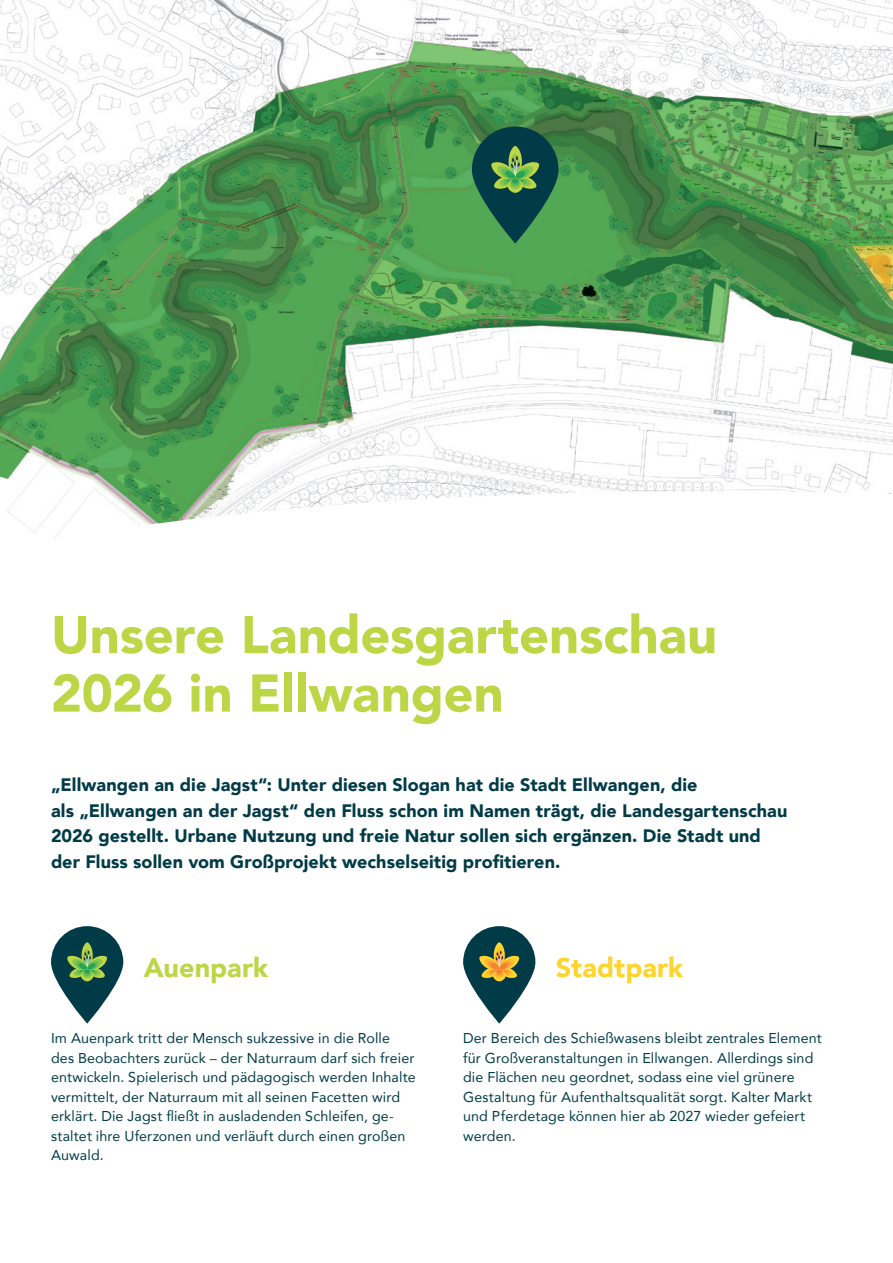
<style>
.page{position:relative;width:893px;height:1263px;background:#fff}
.page>*{position:absolute;margin:0;border:0;box-sizing:border-box;transform-origin:0 0}
.t1{font:900 52.5px/58.5px "Avenir";color:#bcd646}
.t2{font:900 27px "Avenir";letter-spacing:.005em;color:#ffd42c}
.t3{font:900 27px "Avenir";color:#bcd646}
.t4{font:900 18px/25.5px "Avenir";letter-spacing:.005em;color:#013b47}
.t5{font:14.25px/19.5px "Avenir";letter-spacing:.01em;color:#013b47}
</style>
<div class="page">
<img style="left:0;top:0;width:893px;height:478px">
<svg style="left:4px;top:478px;width:887px;height:488px"></svg>
<svg style="left:51px;top:926px;width:72px;height:98px;fill:#013b47"></svg>
<svg style="left:67px;top:942px;width:40px;height:39px;background:#4d854b"></svg>
<svg style="left:463px;top:926px;width:72px;height:98px;fill:#013b47"></svg>
<svg style="left:479px;top:942px;width:40px;height:39px;background:#867e3b"></svg>
<svg style="left:472px;top:127px;width:87px;height:117px;background:#185a4b"></svg>
<svg style="left:491px;top:146px;width:48px;height:47px;background:#4d854b"></svg>
<h1 class="t1" style="left:51px;top:604px;width:668px">Unsere Landesgartenschau<br>2026 in Ellwangen</h1>
<p class="t4" style="left:51px;top:772px;width:738px">„Ellwangen an die Jagst“: Unter diesen Slogan hat die Stadt Ellwangen, die<br>als „Ellwangen an der Jagst“ den Fluss schon im Namen trägt, die Landesgartenschau 2026 gestellt. Urbane Nutzung und freie Natur sollen sich ergänzen. Die Stadt und der Fluss sollen vom Großprojekt wechselseitig profitieren.</p>
<h2 class="t3" style="left:144px;top:944px;width:126px">Auenpark</h2>
<p class="t5" style="left:51px;top:1028px;width:366px">Im Auenpark tritt der Mensch sukzessive in die Rolle des Beobachters zurück – der Naturraum darf sich freier entwickeln. Spielerisch und pädagogisch werden Inhalte vermittelt, der Naturraum mit all seinen Facetten wird erklärt. Die Jagst fließt in ausladenden Schleifen, ge&shy;staltet ihre Uferzonen und verläuft durch einen großen Auwald.</p>
<h2 class="t2" style="left:556px;top:944px;width:129px">Stadtpark</h2>
<p class="t5" style="left:463px;top:1028px;width:360px">Der Bereich des Schießwasens bleibt zentrales Element für Großveranstaltungen in Ellwangen. Allerdings sind die Flächen neu geordnet, sodass eine viel grünere Gestaltung für Aufenthaltsqualität sorgt. Kalter Markt und Pferdetage können hier ab 2027 wieder gefeiert werden.</p>
</div>
